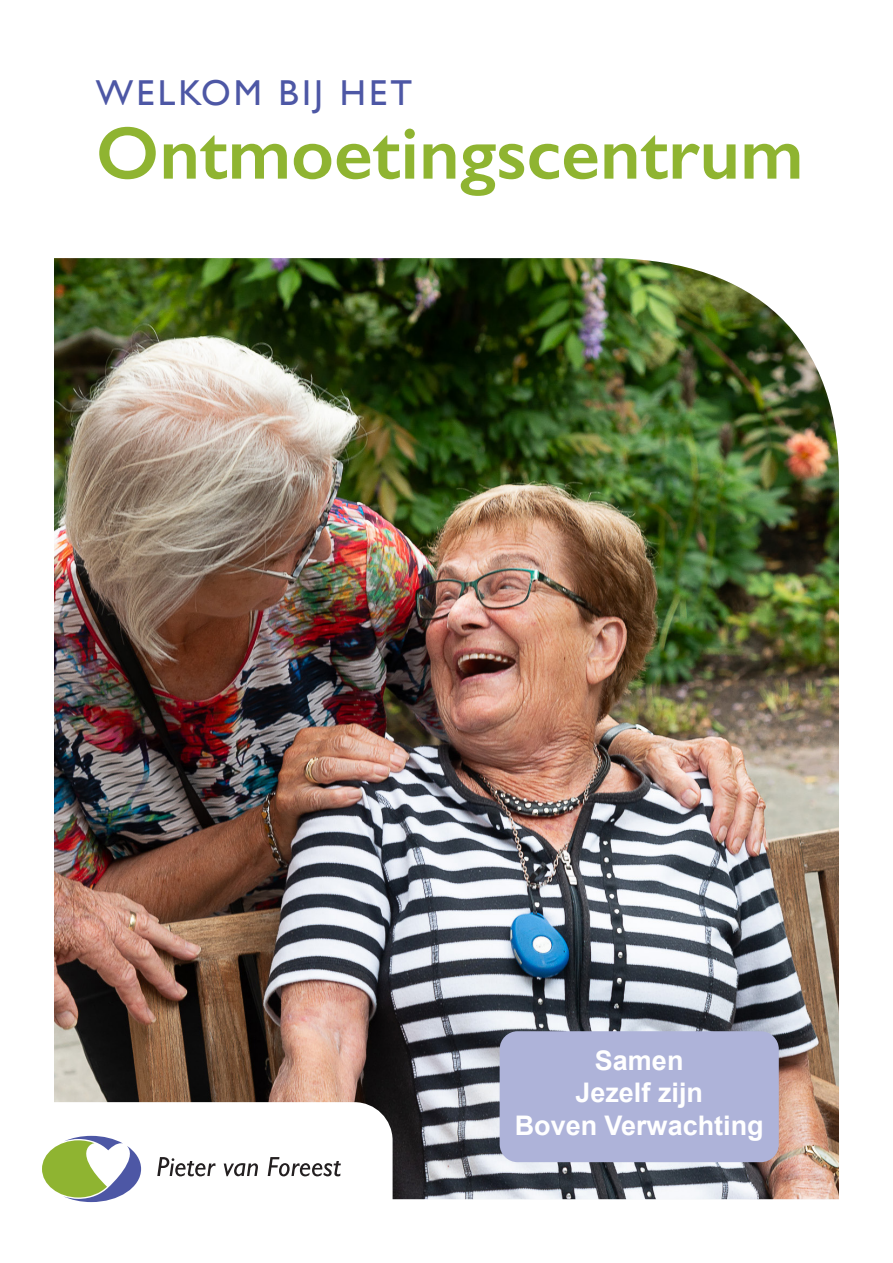
<style>
.page{position:relative;width:893px;height:1263px;background:#fff}
.page>*{position:absolute;margin:0;border:0;box-sizing:border-box;transform-origin:0 0}
.Kop_3{font:600 75px "Gill Sans";color:#8fb431}
.Kop_3-2{font:36px "Gill Sans";letter-spacing:.09em;color:#4d57a5}
.t1{font:700 27px/32.4px "Arial";color:#fff;text-align:center}
</style>
<div class="page">
<img style="left:54px;top:258px;width:785px;height:941px">
<div style="left:0;top:1102px;width:393px;height:161px;background:#fff;border-radius:38px"></div>
<div style="left:500px;top:1031px;width:279px;height:131px;background:#aeb3d9;border-radius:18px"></div>
<svg style="left:42px;top:1136px;width:99px;height:66px"></svg>
<svg style="left:157px;top:1157px;width:58px;height:19px"></svg>
<svg style="left:224px;top:1163px;width:34px;height:13px"></svg>
<svg style="left:268px;top:1157px;width:73px;height:19px"></svg>
<p class="Kop_3-2" style="left:96px;top:72px;width:318px">WELKOM BIJ HET</p>
<p class="Kop_3" style="left:96px;top:108px;width:709px">Ontmoetingscentrum</p>
<p class="t1" style="left:515px;top:1045px;width:250px">Samen<br>Jezelf zijn<br>Boven Verwachting</p>
</div>
